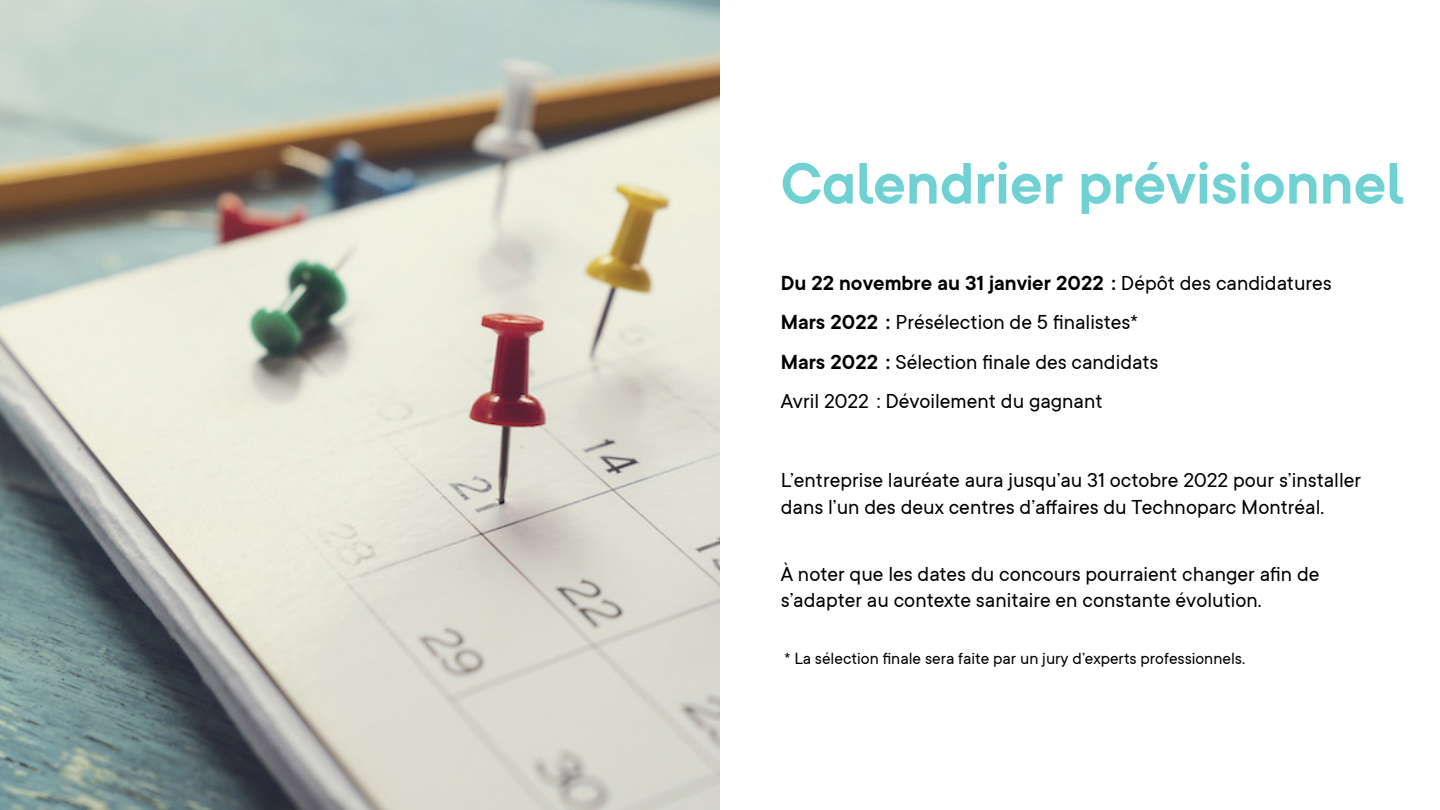
<style>
.page{position:relative;width:1440px;height:810px;background:#fff}
.page>*{position:absolute;margin:0;border:0;box-sizing:border-box;transform-origin:0 0}
.t1{font:600 64.5px "TT Commons";color:#70d1d3}
.t2{font:22.5px/39.5px "TT Commons";color:#000}
.t3{font:18px "TT Commons";color:#000}
.s1{font-weight:600}
</style>
<div class="page">
<img style="left:0;top:0;width:720px;height:810px">
<h1 class="t1" style="left:781px;top:148px;width:625px">Calendrier prévisionnel</h1>
<p class="t2" style="left:781px;top:263px;width:552px"><span class="s1">Du 22 novembre au 31 janvier 2022 :</span> Dépôt des candidatures <span class="s1">Mars 2022 :</span> Présélection de 5 finalistes*<br><span class="s1">Mars 2022 :</span> Sélection finale des candidats<br>Avril 2022 : Dévoilement du gagnant</p>
<p class="t2" style="left:781px;top:467px;width:582px;line-height:26.2px">L’entreprise lauréate aura jusqu’au 31 octobre 2022 pour s’installer dans l’un des deux centres d’affaires du Technoparc Montréal.</p>
<p class="t2" style="left:781px;top:561px;width:540px;line-height:26.2px">À noter que les dates du concours pourraient changer afin de s’adapter au contexte sanitaire en constante évolution.</p>
<p class="t3" style="left:785px;top:649px;width:462px">* La sélection finale sera faite par un jury d’experts professionnels.</p>
</div>
